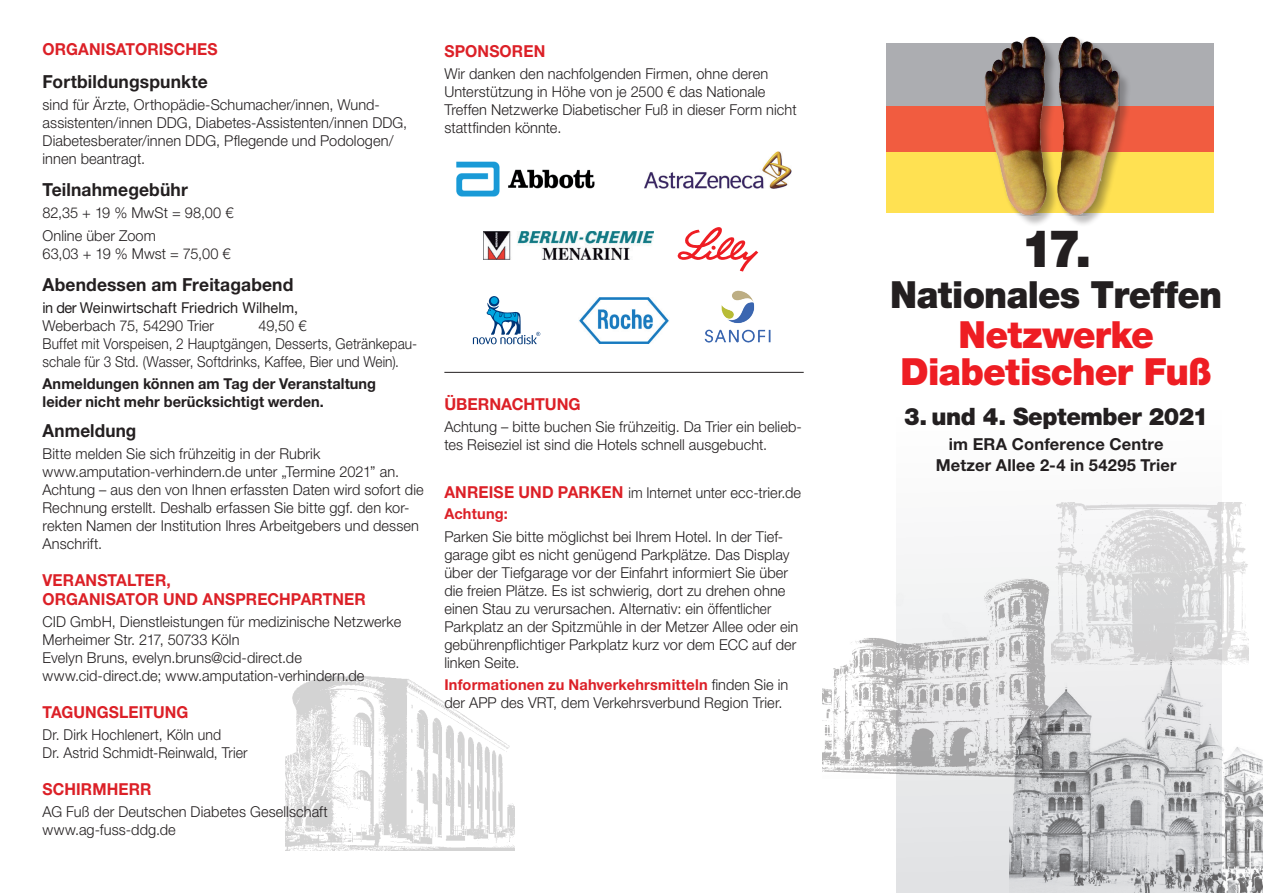
<style>
.page{position:relative;width:1263px;height:893px;background:#fff}
.page>*{position:absolute;margin:0;border:0;box-sizing:border-box;transform-origin:0 0}
.t1{font:900 51.9px "Helvetica Neue LT";color:#231f20;scale:.95 1}
.t2{font:900 37.5px/37.5px "Helvetica Neue LT";letter-spacing:-.02em;color:#ee1d23;text-align:center}
.t3{font:900 37.5px "Helvetica Neue LT";letter-spacing:-.02em;color:#231f20;scale:.95 1}
.t4{font:900 24px "Helvetica Neue LT";letter-spacing:-.02em;color:#231f20}
.t5{font:700 18px "Helvetica Neue LT";letter-spacing:.005em;color:#231f20}
.t6{font:700 18px "Helvetica Neue LT";letter-spacing:.005em;color:#231f20;scale:.95 1}
.t7{font:700 16.5px/19.5px "Helvetica Neue LT";letter-spacing:.005em;color:#dc2027;scale:.95 1}
.t8{font:700 16.5px/21px "Helvetica Neue LT";letter-spacing:.01em;color:#231f20;text-align:center}
.t9{font:700 16.5px "Helvetica Neue LT";letter-spacing:.005em;color:#dc2027}
.t10{font:300 15px/18px "Helvetica Neue LT";letter-spacing:.005em;color:#231f20}
.t11{font:700 15px/18px "Helvetica Neue LT";letter-spacing:.005em;color:#231f20}
.t12{font:300 15px/18px "Helvetica Neue LT";letter-spacing:.005em;color:#231f20;scale:.94 1}
.t13{font:300 15px/21.5px "Helvetica Neue LT";letter-spacing:.005em;color:#231f20;scale:.93 1}
.t14{font:15px "Helvetica Neue LT";letter-spacing:.005em;color:#231f20}
.s1{font-weight:700;font-size:16.5px;color:#dc2027}
.s2{font-weight:700;color:#dc2027}
</style>
<div class="page">
<div style="left:896px;top:779px;width:114px;height:114px;background:#e4e5e7"></div>
<div style="left:887px;top:112px;width:327px;height:100px;background:#ffe152"></div>
<div style="left:887px;top:51px;width:327px;height:101px;background:#f15c40"></div>
<div style="left:887px;top:43px;width:327px;height:62px;background:#acadb1"></div>
<div style="left:987px;top:39px;width:144px;height:189px;background:#231f20;opacity:.29"></div>
<img style="left:984px;top:36px;width:135px;height:179px">
<img style="left:1056px;top:502px;width:192px;height:140px">
<img style="left:1010px;top:642px;width:253px;height:251px">
<svg style="left:677px;top:227px;width:81px;height:45px"></svg>
<img style="left:579px;top:297px;width:90px;height:47px">
<svg style="left:489px;top:296px;width:10px;height:10px"></svg>
<div style="left:491px;top:297px;width:7px;height:7px;background:#00a6e0;border-radius:50%"></div>
<svg style="left:473px;top:303px;width:67px;height:41px"></svg>
<img style="left:704px;top:290px;width:67px;height:53px">
<img style="left:644px;top:151px;width:148px;height:37px">
<img style="left:456px;top:161px;width:139px;height:36px">
<img style="left:823px;top:562px;width:240px;height:217px">
<img style="left:285px;top:675px;width:230px;height:175px">
<hr style="left:444px;top:372px;width:360px;height:1px;background:#231f20">
<img style="left:484px;top:232px;width:169px;height:27px">
<p class="t7" style="left:43px;top:39px;width:186px">ORGANISATORISCHES</p>
<p class="t5" style="left:43px;top:70px;width:167px">Fortbildungspunkte</p>
<p class="t10" style="left:43px;top:95px;width:366px">sind für Ärzte, Orthopädie-Schumacher/innen, Wund&shy;assistenten/innen DDG, Diabetes-Assistenten/innen DDG, Diabetesberater/innen DDG, Pflegende und Podologen/ innen beantragt.</p>
<p class="t5" style="left:43px;top:179px;width:147px">Teilnahmegebühr</p>
<p class="t10" style="left:43px;top:202px;width:192px;line-height:22.2px">82,35 + 19 % MwSt = 98,00 €<br>Online über Zoom</p>
<p class="t10" style="left:43px;top:244px;width:190px">63,03 + 19 % Mwst = 75,00 €</p>
<p class="t5" style="left:43px;top:273px;width:252px">Abendessen am Freitagabend</p>
<p class="t14" style="left:43px;top:299px;width:257px">in der Weinwirtschaft Friedrich Wilhelm,</p>
<p class="t10" style="left:43px;top:317px;width:173px">Weberbach 75, 54290 Trier</p>
<p class="t10" style="left:43px;top:317px;width:376px;text-indent:216px">49,50 €<br>Buffet mit Vorspeisen, 2 Hauptgängen, Desserts, Getränkepau&shy;schale für 3 Std. (Wasser, Softdrinks, Kaffee, Bier und Wein).</p>
<p class="t11" style="left:43px;top:375px;width:335px">Anmeldungen können am Tag der Veranstaltung leider nicht mehr berücksichtigt werden.</p>
<p class="t6" style="left:43px;top:419px;width:100px">Anmeldung</p>
<p class="t10" style="left:43px;top:444px;width:383px">Bitte melden Sie sich frühzeitig in der Rubrik www.amputation-verhindern.de unter „Termine 2021” an.<br>Achtung – aus den von Ihnen erfassten Daten wird sofort die Rechnung erstellt. Deshalb erfassen Sie bitte ggf. den kor&shy;rekten Namen der Institution Ihres Arbeitgebers und dessen Anschrift.</p>
<p class="t7" style="left:43px;top:569px;width:342px">VERANSTALTER,<br>ORGANISATOR UND ANSPRECHPARTNER</p>
<p class="t10" style="left:43px;top:613px;width:360px">CID GmbH, Dienstleistungen für medizinische Netzwerke Merheimer Str. 217, 50733 Köln<br>Evelyn Bruns, evelyn.bruns@cid-direct.de www.cid-direct.de; www.amputation-verhindern.de</p>
<p class="t7" style="left:43px;top:702px;width:155px">TAGUNGSLEITUNG</p>
<p class="t12" style="left:43px;top:725px;width:220px">Dr. Dirk Hochlenert, Köln und<br>Dr. Astrid Schmidt-Reinwald, Trier</p>
<p class="t7" style="left:43px;top:778px;width:116px">SCHIRMHERR</p>
<p class="t10" style="left:43px;top:802px;width:287px">AG Fuß der Deutschen Diabetes Gesellschaft www.ag-fuss-ddg.de</p>
<p class="t7" style="left:444px;top:41px;width:108px">SPONSOREN</p>
<p class="t10" style="left:444px;top:64px;width:354px">Wir danken den nachfolgenden Firmen, ohne deren Unterstützung in Höhe von je 2500 € das Nationale Treffen Netzwerke Diabetischer Fuß in dieser Form nicht stattfinden könnte.</p>
<p class="t9" style="left:444px;top:394px;width:138px">ÜBERNACHTUNG</p>
<p class="t10" style="left:444px;top:418px;width:359px">Achtung – bitte buchen Sie frühzeitig. Da Trier ein belieb&shy;tes Reiseziel ist sind die Hotels schnell ausgebucht.</p>
<p class="t13" style="left:444px;top:482px;width:385px"><span class="s1">ANREISE UND PARKEN</span> im Internet unter ecc-trier.de<br><span class="s2">Achtung:</span></p>
<p class="t10" style="left:444px;top:527px;width:355px">Parken Sie bitte möglichst bei Ihrem Hotel. In der Tief&shy;garage gibt es nicht genügend Parkplätze. Das Display über der Tiefgarage vor der Einfahrt informiert Sie über die freien Plätze. Es ist schwierig, dort zu drehen ohne einen Stau zu verursachen. Alternativ: ein öffentlicher Parkplatz an der Spitzmühle in der Metzer Allee oder ein gebührenpflichtiger Parkplatz kurz vor dem ECC auf der linken Seite.</p>
<p class="t10" style="left:444px;top:675px;width:345px"><span class="s2">Informationen zu Nahverkehrsmitteln</span> finden Sie in der APP des VRT, dem Verkehrsverbund Region Trier.</p>
<h1 class="t1" style="left:1021px;top:218px;width:76px">17.</h1>
<h2 class="t3" style="left:890px;top:272px;width:351px">Nationales Treffen</h2>
<h2 class="t2" style="left:900px;top:316px;width:313px">Netzwerke<br>Diabetischer Fuß</h2>
<h3 class="t4" style="left:904px;top:402px;width:306px">3. und 4. September 2021</h3>
<p class="t8" style="left:936px;top:433px;width:242px">im ERA Conference Centre<br>Metzer Allee 2-4 in 54295 Trier</p>
</div>
